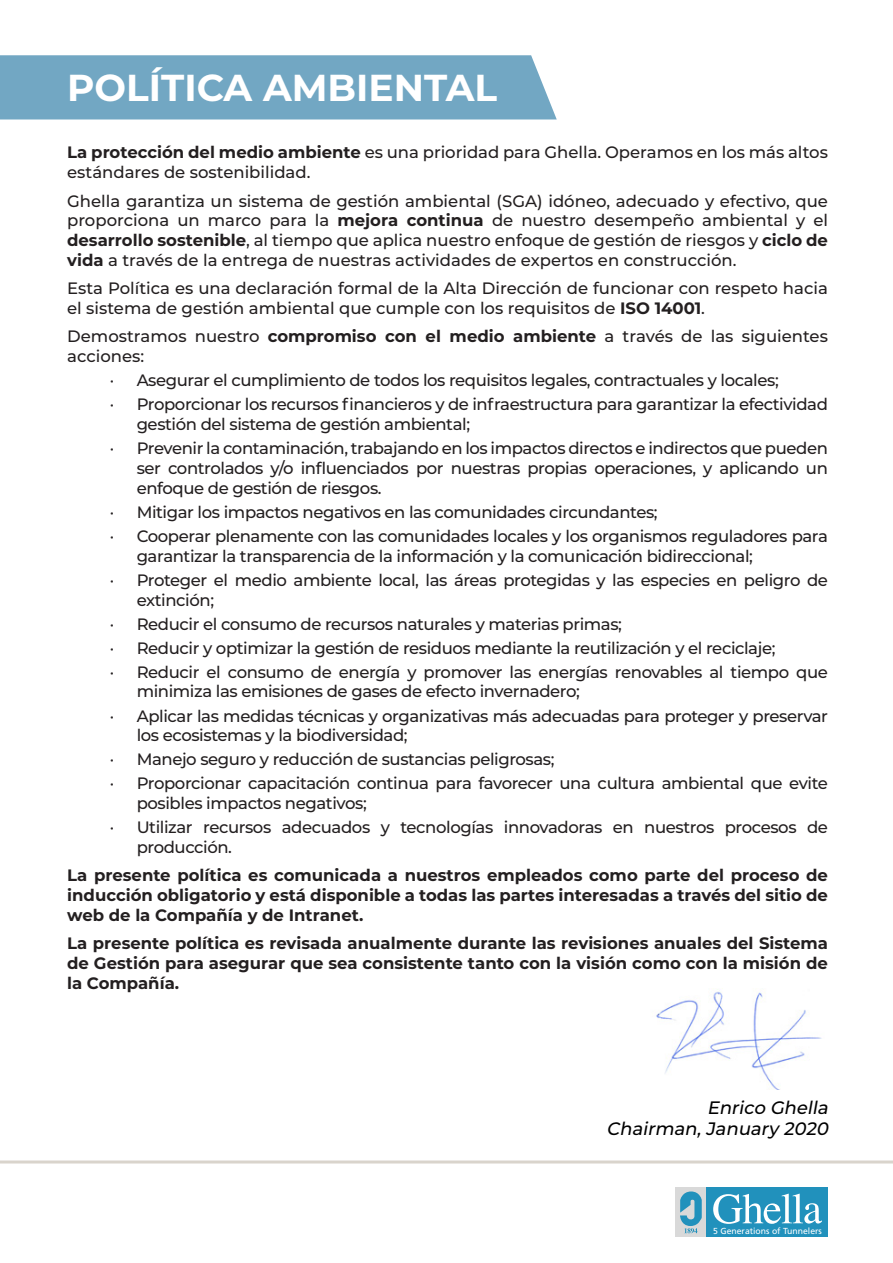
<style>
.page{position:relative;width:893px;height:1263px;background:#fff}
.page>*{position:absolute;margin:0;border:0;box-sizing:border-box;transform-origin:0 0}
.t1{font:700 37.5px "Montserrat";color:#fff}
.t2{font:italic 500 18px "Montserrat";color:#000001}
.t3{font:500 16.5px/19.8px "Montserrat";letter-spacing:-.025em;color:#231f20}
.t4{font:700 16.5px/19.8px "Montserrat";color:#231f20;text-align:justify}
.t5{font:500 16.5px/19.8px "Montserrat";color:#231f20}
.t6{font:8.7px "Frutiger LT Std";color:#fff}
.s1{font-weight:700}
</style>
<div class="page">
<img style="left:656px;top:989px;width:166px;height:100px">
<hr style="left:0;top:1160px;width:893px;height:3px;background:#d9d4cc">
<div style="left:675px;top:1187px;width:31px;height:49px;background:#d9d9d9"></div>
<div style="left:706px;top:1187px;width:121px;height:49px;background:#2191bc"></div>
<svg style="left:713px;top:1193px;width:109px;height:31px"></svg>
<svg style="left:680px;top:1191px;width:22px;height:42px"></svg>
<div style="left:0;top:55px;width:557px;height:64px;background:#72a7c3"></div>
<p class="t1" style="left:67px;top:60px;width:432px">POLÍTICA AMBIENTAL</p>
<p class="t5" style="left:67px;top:142px;width:762px"><span class="s1">La protección del medio ambiente</span> es una prioridad para Ghella. Operamos en los más altos estándares de sostenibilidad.</p>
<p class="t3" style="left:67px;top:190px;width:762px;text-align:justify">Ghella garantiza un sistema de gestión ambiental (SGA) idóneo, adecuado y efectivo, que proporciona un marco para la <span class="s1">mejora continua</span> de nuestro desempeño ambiental y el <span class="s1">desarrollo sostenible</span>, al tiempo que aplica nuestro enfoque de gestión de riesgos y <span class="s1">ciclo de vida</span> a través de la entrega de nuestras actividades de expertos en construcción.</p>
<p class="t5" style="left:67px;top:278px;width:762px">Esta Política es una declaración formal de la Alta Dirección de funcionar con respeto hacia el sistema de gestión ambiental que cumple con los requisitos de <span class="s1">ISO 14001</span>.</p>
<p class="t5" style="left:67px;top:326px;width:762px">Demostramos nuestro <span class="s1">compromiso con el medio ambiente</span> a través de las siguientes acciones:</p>
<p class="t3" style="left:110px;top:370px;width:671px">· Asegurar el cumplimiento de todos los requisitos legales, contractuales y locales;</p>
<p class="t3" style="left:137px;top:394px;width:693px;text-indent:-27px">· Proporcionar los recursos financieros y de infraestructura para garantizar la efectividad gestión del sistema de gestión ambiental;</p>
<p class="t3" style="left:137px;top:438px;width:693px;text-align:justify;text-indent:-27px">· Prevenir la contaminación, trabajando en los impactos directos e indirectos que pueden ser controlados y/o influenciados por nuestras propias operaciones, y aplicando un enfoque de gestión de riesgos.</p>
<p class="t3" style="left:110px;top:501px;width:549px">· Mitigar los impactos negativos en las comunidades circundantes;</p>
<p class="t3" style="left:137px;top:525px;width:693px;text-indent:-27px">· Cooperar plenamente con las comunidades locales y los organismos reguladores para garantizar la transparencia de la información y la comunicación bidireccional;</p>
<p class="t3" style="left:137px;top:569px;width:693px;text-indent:-27px">· Proteger el medio ambiente local, las áreas protegidas y las especies en peligro de extinción;</p>
<p class="t3" style="left:110px;top:613px;width:514px">· Reducir el consumo de recursos naturales y materias primas;</p>
<p class="t3" style="left:110px;top:637px;width:667px">· Reducir y optimizar la gestión de residuos mediante la reutilización y el reciclaje;</p>
<p class="t3" style="left:137px;top:661px;width:693px;text-indent:-27px">· Reducir el consumo de energía y promover las energías renovables al tiempo que minimiza las emisiones de gases de efecto invernadero;</p>
<p class="t3" style="left:137px;top:705px;width:693px;text-indent:-27px">· Aplicar las medidas técnicas y organizativas más adecuadas para proteger y preservar los ecosistemas y la biodiversidad;</p>
<p class="t3" style="left:110px;top:749px;width:446px">· Manejo seguro y reducción de sustancias peligrosas;</p>
<p class="t3" style="left:137px;top:773px;width:693px;text-indent:-27px">· Proporcionar capacitación continua para favorecer una cultura ambiental que evite posibles impactos negativos;</p>
<p class="t3" style="left:137px;top:817px;width:693px;text-indent:-27px">· Utilizar recursos adecuados y tecnologías innovadoras en nuestros procesos de producción.</p>
<p class="t4" style="left:67px;top:865px;width:762px">La presente política es comunicada a nuestros empleados como parte del proceso de inducción obligatorio y está disponible a todas las partes interesadas a través del sitio de web de la Compañía y de Intranet.</p>
<p class="t4" style="left:67px;top:933px;width:762px">La presente política es revisada anualmente durante las revisiones anuales del Sistema de Gestión para asegurar que sea consistente tanto con la visión como con la misión de la Compañía.</p>
<p class="t2" style="left:707px;top:1094px;width:127px">Enrico Ghella</p>
<p class="t2" style="left:606px;top:1116px;width:227px">Chairman,January 2020</p>
<p class="t6" style="left:713px;top:1226px;width:110px">5 Generations of Tunnelers</p>
</div>
